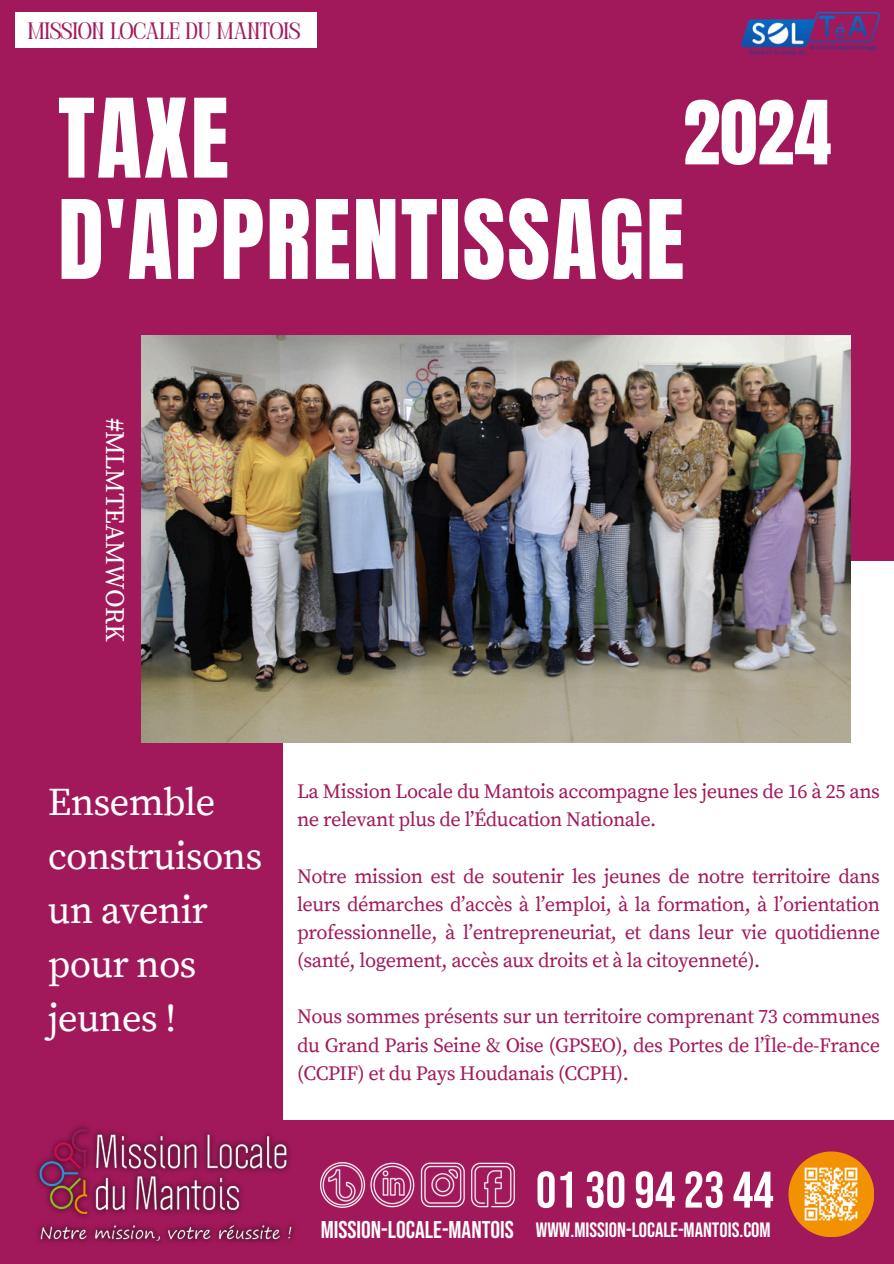
<style>
.page{position:relative;width:894px;height:1264px;background:#fff}
.page>*{position:absolute;margin:0;border:0;box-sizing:border-box;transform-origin:0 0}
.t1{font:93px/101.2px "Anton";letter-spacing:.02em;color:#fff}
.t2{font:75px "Anton";color:#fff}
.t3{font:51.3px "Bebas Neue";color:#fff}
.t4{font:39px/54px "Source Serif Pro";letter-spacing:-.02em;color:#fff}
.t5{font:26.4px "Source Serif Pro";letter-spacing:-.02em;color:#fff}
.t6{font:24.3px "Bebas Neue";color:#fff}
.t7{font:23.7px "Perandoryv 2";color:#a2195b}
.t8{font:20.7px "Bebas Neue";color:#fff}
.t9{font:20.25px/28.2px "Source Serif Pro";letter-spacing:-.02em;color:#a2195b;text-align:justify}
</style>
<div class="page">
<div style="left:0;top:0;width:893px;height:1263px;background:#a2195b"></div>
<div style="left:283px;top:561px;width:610px;height:558px;background:#fff"></div>
<img style="left:141px;top:336px;width:709px;height:406px">
<img style="left:36px;top:1119px;width:277px;height:125px">
<img style="left:321px;top:1162px;width:193px;height:45px">
<div style="left:788px;top:1151px;width:86px;height:86px;background:#f39200;border-radius:50%"></div>
<img style="left:804px;top:1167px;width:54px;height:54px">
<img style="left:741px;top:12px;width:138px;height:43px">
<div style="left:15px;top:12px;width:301px;height:36px;background:#fff"></div>
<h5 class="t7" style="left:28px;top:22px;width:274px">MISSION LOCALE DU MANTOIS</h5>
<h4 class="t1" style="left:58px;top:89px;width:627px">TAXE<br>D'APPRENTISSAGE</h4>
<p class="t2" style="left:682px;top:79px;width:150px">2024</p>
<p class="t5" style="left:130px;top:417px;width:225px;rotate:90deg">#MLMTEAMWORK</p>
<h3 class="t4" style="left:48px;top:776px;width:216px">Ensemble construisons un avenir pour nos jeunes !</h3>
<p class="t9" style="left:297px;top:778px;width:584px">La Mission Locale du Mantois accompagne les jeunes de 16 à 25 ans ne relevant plus de l’Éducation Nationale.</p>
<p class="t9" style="left:297px;top:862px;width:584px">Notre mission est de soutenir les jeunes de notre territoire dans leurs démarches d’accès à l’emploi, à la formation, à l’orientation professionnelle, à l’entrepreneuriat, et dans leur vie quotidienne (santé, logement, accès aux droits et à la citoyenneté).</p>
<p class="t9" style="left:297px;top:1003px;width:584px">Nous sommes présents sur un territoire comprenant 73 communes du Grand Paris Seine &amp; Oise (GPSEO), des Portes de l’Île-de-France (CCPIF) et du Pays Houdanais (CCPH).</p>
<p class="t3" style="left:535px;top:1161px;width:239px">01 30 94 23 44</p>
<p class="t6" style="left:321px;top:1216px;width:194px">MISSION-LOCALE-MANTOIS</p>
<p class="t8" style="left:535px;top:1218px;width:236px">WWW.MISSION-LOCALE-MANTOIS.COM</p>
</div>
